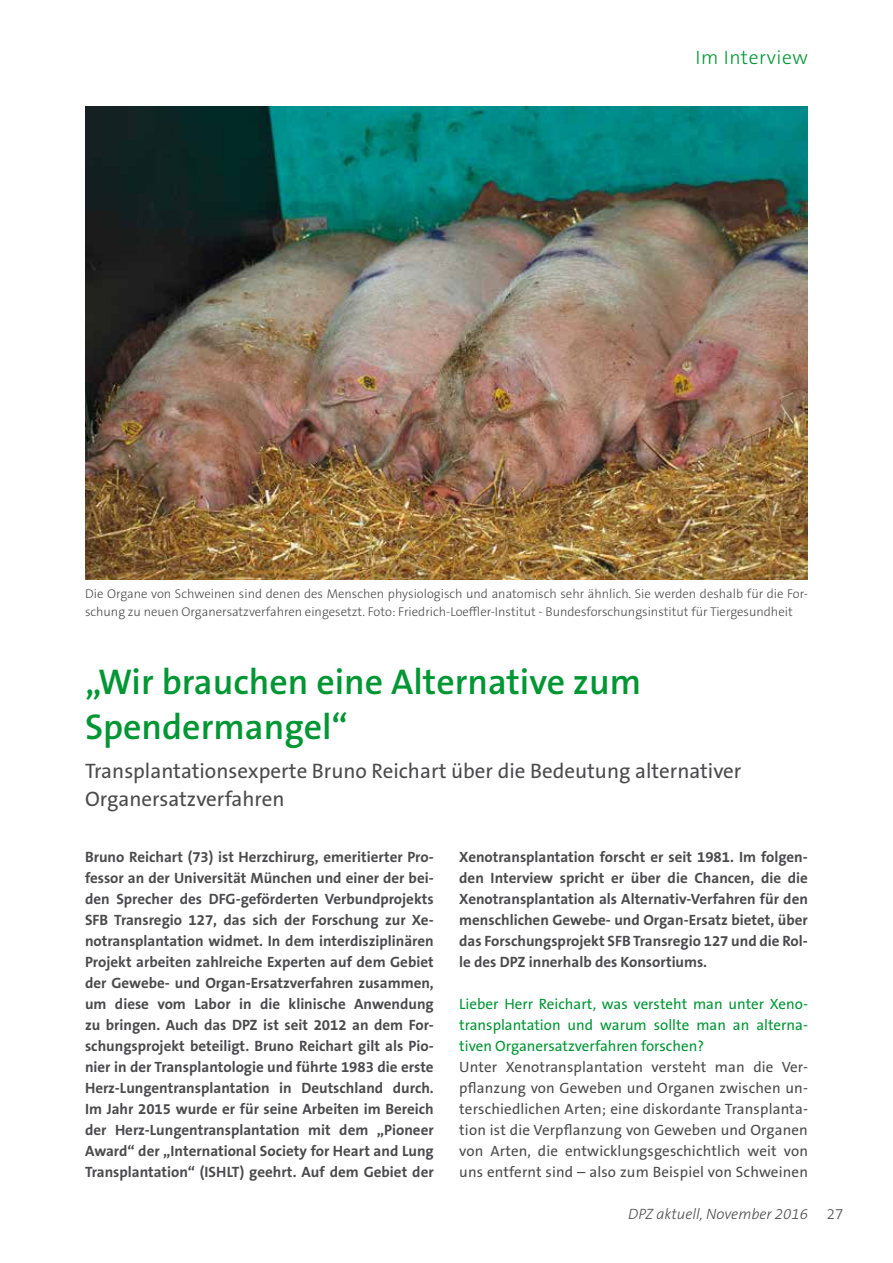
<style>
.page{position:relative;width:893px;height:1263px;background:#fff}
.page>*{position:absolute;margin:0;border:0;box-sizing:border-box;transform-origin:0 0}
.t1{font:600 36px/45px "The Sans B W6";color:#009634}
.t2{font:21px/28.5px "The Sans B W5 Plain";color:#4b4b4d}
.t3{font:300 19.5px "The Sans B W3";letter-spacing:.03em;color:#009634}
.t4{font:700 15px/21px "The Sans B W7";color:#4b4b4d;text-align:justify}
.t5{font:15px/21px "The Sans B W5 Plain";letter-spacing:.01em;color:#4b4b4d;text-align:justify}
.t6{font:15px/21px "The Sans B W5 Plain";color:#009634;text-align:justify}
.t7{font:italic 300 15px "The Sans B W3";color:#4b4b4d}
.t8{font:300 15px "The Sans B W3";color:#4b4b4d}
.t9{font:300 12.75px/18px "The Sans B W3";color:#4b4b4d}
</style>
<div class="page">
<img style="left:85px;top:106px;width:723px;height:474px">
<h3 class="t3" style="left:695px;top:45px;width:114px">Im Interview</h3>
<p class="t9" style="left:85px;top:584px;width:724px">Die Organe von Schweinen sind denen des Menschen physiologisch und anatomisch sehr ähnlich. Sie werden deshalb für die For&shy;schung zu neuen Organersatzverfahren eingesetzt. Foto: Friedrich-Loeffler-Institut - Bundesforschungsinstitut für Tiergesundheit</p>
<h1 class="t1" style="left:85px;top:659px;width:558px">„Wir brauchen eine Alternative zum<br>Spendermangel“</h1>
<h2 class="t2" style="left:85px;top:757px;width:658px">Transplantationsexperte Bruno Reichart über die Bedeutung alternativer<br>Organersatzverfahren</h2>
<p class="t4" style="left:85px;top:846px;width:350px">Bruno Reichart (73) ist Herzchirurg, emeritierter Pro&shy;fessor an der Universität München und einer der bei&shy;den Sprecher des DFG-geförderten Verbundprojekts SFB Transregio 127, das sich der Forschung zur Xe&shy;notransplantation widmet. In dem interdisziplinären Projekt arbeiten zahlreiche Experten auf dem Gebiet der Gewebe- und Organ-Ersatzverfahren zusammen, um diese vom Labor in die klinische Anwendung zu bringen. Auch das DPZ ist seit 2012 an dem For&shy;schungsprojekt beteiligt. Bruno Reichart gilt als Pio&shy;nier in der Transplantologie und führte 1983 die erste Herz-Lungentransplantation in Deutschland durch.<br>Im Jahr 2015 wurde er für seine Arbeiten im Bereich der Herz-Lungentransplantation mit dem „Pioneer Award“ der „International Society for Heart and Lung Transplantation“ (ISHLT) geehrt. Auf dem Gebiet der</p>
<p class="t4" style="left:459px;top:846px;width:350px">Xenotransplantation forscht er seit 1981. Im folgen&shy;den Interview spricht er über die Chancen, die die Xenotransplantation als Alternativ-Verfahren für den menschlichen Gewebe- und Organ-Ersatz bietet, über das Forschungsprojekt SFB Transregio 127 und die Rol&shy;le des DPZ innerhalb des Konsortiums.</p>
<p class="t6" style="left:459px;top:993px;width:350px">Lieber Herr Reichart, was versteht man unter Xeno&shy;transplantation und warum sollte man an alterna&shy;tiven Organersatzverfahren forschen?</p>
<p class="t5" style="left:459px;top:1056px;width:350px">Unter Xenotransplantation versteht man die Ver&shy;pflanzung von Geweben und Organen zwischen un&shy;terschiedlichen Arten; eine diskordante Transplanta&shy;tion ist die Verpflanzung von Geweben und Organen von Arten, die entwicklungsgeschichtlich weit von uns entfernt sind – also zum Beispiel von Schweinen</p>
<p class="t7" style="left:628px;top:1205px;width:181px">DPZ aktuell, November 2016</p>
<p class="t8" style="left:827px;top:1204px;width:18px">27</p>
</div>
